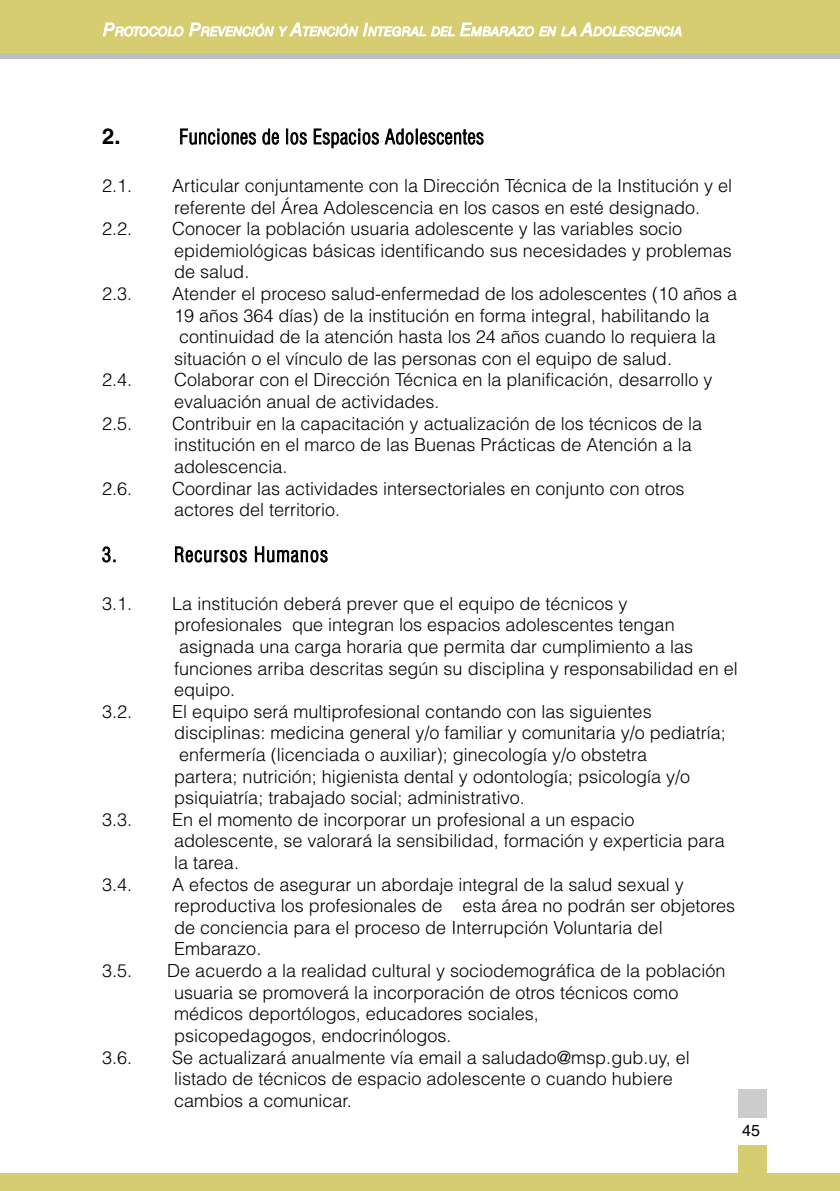
<style>
.page{position:relative;width:840px;height:1191px;background:#fff}
.page>*{position:absolute;margin:0;border:0;box-sizing:border-box;transform-origin:0 0}
.t1{font:700 22px "Helvetica LT Std";color:#000}
.t2{font:300 condensed 20px "Helvetica LT Std";letter-spacing:.03em;color:#000}
.t3{font:300 condensed 20px "Helvetica LT Std";letter-spacing:.06em;color:#000}
.t4{font:300 18px/21.6px "Helvetica LT Std";color:#000}
.t5{font:16px "Helvetica LT Std";color:#000}
.t6{font:italic 12.6px "Helvetica LT Std";color:#fff}
.s1{font-size:18px}
</style>
<div class="page">
<div style="left:0;top:0;width:839px;height:55px;background:#d6cc70"></div>
<svg style="left:103px;top:23px;width:80px;height:14px"></svg>
<svg style="left:189px;top:22px;width:492px;height:15px"></svg>
<div style="left:737px;top:1089px;width:28px;height:28px;background:#ccc"></div>
<div style="left:0;top:54px;width:839px;height:5px;background:#bcbec0"></div>
<div style="left:0;top:1173px;width:839px;height:18px;background:#d6cc70"></div>
<div style="left:737px;top:1145px;width:28px;height:28px;background:#d6cc70"></div>
<svg style="left:180px;top:128px;width:76px;height:17px"></svg>
<svg style="left:262px;top:128px;width:17px;height:17px"></svg>
<svg style="left:286px;top:128px;width:21px;height:17px"></svg>
<svg style="left:313px;top:128px;width:171px;height:21px"></svg>
<svg style="left:102px;top:546px;width:14px;height:17px"></svg>
<svg style="left:175px;top:546px;width:72px;height:17px"></svg>
<svg style="left:254px;top:546px;width:74px;height:17px"></svg>
<p class="t6" style="left:103px;top:24px;width:580px"><span class="s1">P</span>ROTOCOLO <span class="s1">P</span>REVENCIÓN Y <span class="s1">A</span>TENCIÓN <span class="s1">I</span>NTEGRAL DEL <span class="s1">E</span>MBARAZO EN LA <span class="s1">A</span>DOLESCENCIA</p>
<p class="t1" style="left:102px;top:123px;width:20px">2.</p>
<p class="t2" style="left:179px;top:124px;width:306px">Funciones de los Espacios Adolescentes</p>
<p class="t4" style="left:102px;top:175px;width:32px">2.1.</p>
<p class="t4" style="left:172px;top:175px;width:561px">Articular conjuntamente con la Dirección Técnica de la Institución y el referente del Área Adolescencia en los casos en esté designado.</p>
<p class="t4" style="left:102px;top:218px;width:32px">2.2.</p>
<p class="t4" style="left:172px;top:218px;width:560px">Conocer la población usuaria adolescente y las variables socio epidemiológicas básicas identificando sus necesidades y problemas de salud.</p>
<p class="t4" style="left:102px;top:283px;width:32px">2.3.</p>
<p class="t4" style="left:172px;top:283px;width:566px">Atender el proceso salud-enfermedad de los adolescentes (10 años a 19 años 364 días) de la institución en forma integral, habilitando la continuidad de la atención hasta los 24 años cuando lo requiera la situación o el vínculo de las personas con el equipo de salud.</p>
<p class="t4" style="left:102px;top:369px;width:32px">2.4.</p>
<p class="t4" style="left:174px;top:369px;width:539px">Colaborar con el Dirección Técnica en la planificación, desarrollo y evaluación anual de actividades.</p>
<p class="t4" style="left:102px;top:412px;width:32px">2.5.</p>
<p class="t4" style="left:172px;top:412px;width:531px">Contribuir en la capacitación y actualización de los técnicos de la institución en el marco de las Buenas Prácticas de Atención a la adolescencia.</p>
<p class="t4" style="left:102px;top:477px;width:32px">2.6.</p>
<p class="t4" style="left:172px;top:477px;width:513px">Coordinar las actividades intersectoriales en conjunto con otros actores del territorio.</p>
<p class="t2" style="left:102px;top:542px;width:16px">3.</p>
<p class="t3" style="left:174px;top:542px;width:155px">Recursos Humanos</p>
<p class="t4" style="left:102px;top:592px;width:32px">3.1.</p>
<p class="t4" style="left:172px;top:592px;width:566px">La institución deberá prever que el equipo de técnicos y profesionales que integran los espacios adolescentes tengan asignada una carga horaria que permita dar cumplimiento a las funciones arriba descritas según su disciplina y responsabilidad en el equipo.</p>
<p class="t4" style="left:102px;top:700px;width:32px">3.2.</p>
<p class="t4" style="left:172px;top:700px;width:555px">El equipo será multiprofesional contando con las siguientes disciplinas: medicina general y/o familiar y comunitaria y/o pediatría; enfermería (licenciada o auxiliar); ginecología y/o obstetra<br>partera; nutrición; higienista dental y odontología; psicología y/o psiquiatría; trabajado social; administrativo.</p>
<p class="t4" style="left:102px;top:808px;width:32px">3.3.</p>
<p class="t4" style="left:172px;top:808px;width:553px">En el momento de incorporar un profesional a un espacio adolescente, se valorará la sensibilidad, formación y experticia para la tarea.</p>
<p class="t4" style="left:102px;top:873px;width:32px">3.4.</p>
<p class="t4" style="left:172px;top:873px;width:564px">A efectos de asegurar un abordaje integral de la salud sexual y reproductiva los profesionales de esta área no podrán ser objetores de conciencia para el proceso de Interrupción Voluntaria del Embarazo.</p>
<p class="t4" style="left:102px;top:959px;width:32px">3.5.</p>
<p class="t4" style="left:174px;top:959px;width:552px;text-indent:-7px">De acuerdo a la realidad cultural y sociodemográfica de la población usuaria se promoverá la incorporación de otros técnicos como médicos deportólogos, educadores sociales,<br>psicopedagogos, endocrinólogos.</p>
<p class="t4" style="left:102px;top:1046px;width:32px">3.6.</p>
<p class="t4" style="left:172px;top:1046px;width:518px">Se actualizará anualmente vía email a saludado@msp.gub.uy, el listado de técnicos de espacio adolescente o cuando hubiere cambios a comunicar.</p>
<p class="t5" style="left:741px;top:1120px;width:19px">45</p>
</div>
